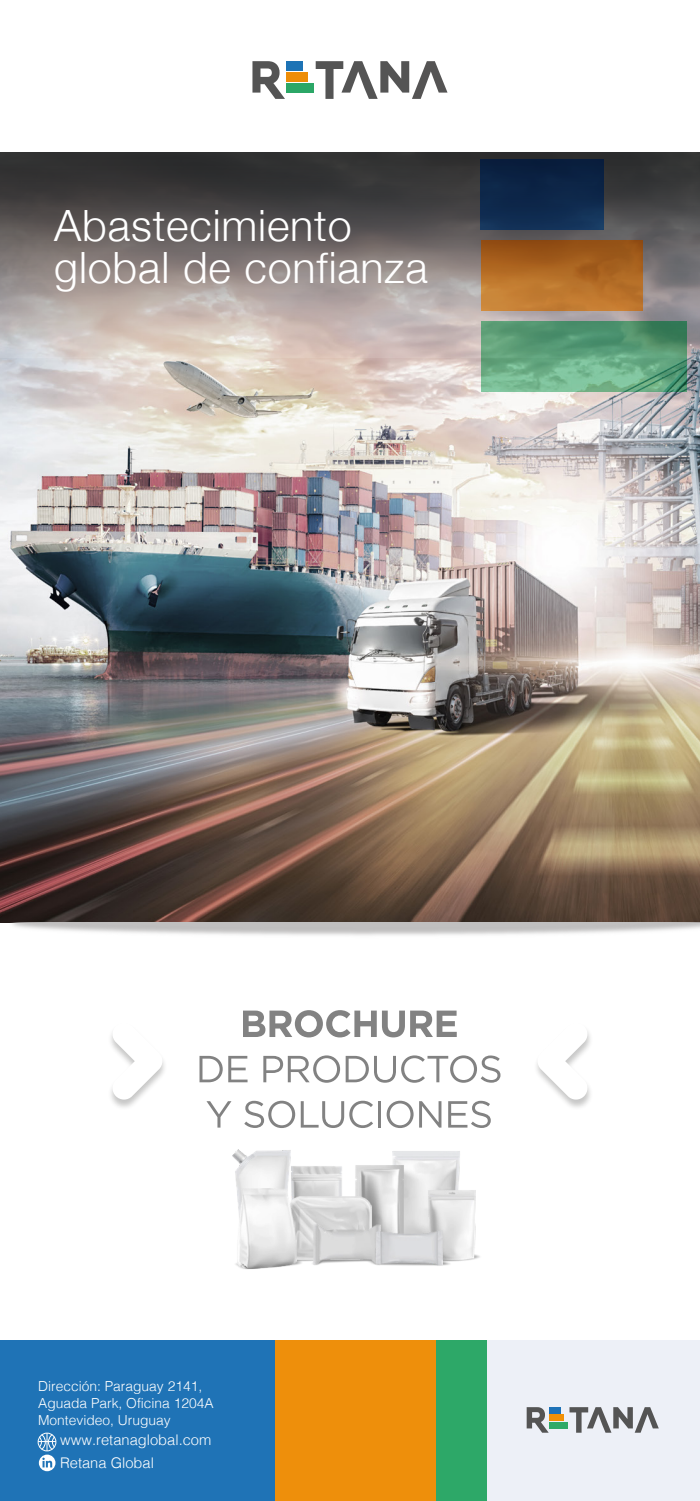
<style>
.page{position:relative;width:700px;height:1501px;background:#fff}
.page>*{position:absolute;margin:0;border:0;box-sizing:border-box;transform-origin:0 0}
.t1{font:300 43.05px/42.4px "Helvetica Neue";letter-spacing:.02em;color:#fff}
.t2{font:300 14.7px/22.6px "Helvetica";color:#fff}
.t3{font:300 13.83px/16.5px "Helvetica";color:#fff}
</style>
<div class="page">
<img style="left:0;top:357px;width:700px;height:579px">
<svg style="left:0;top:152px;width:700px;height:205px;background:#7b7473"></svg>
<svg style="left:252px;top:61px;width:33px;height:38px"></svg>
<svg style="left:316px;top:61px;width:132px;height:38px"></svg>
<div style="left:286px;top:61px;width:17px;height:10px;background:#1d73b5"></div>
<div style="left:286px;top:72px;width:22px;height:10px;background:#ed8d08"></div>
<div style="left:286px;top:83px;width:28px;height:9px;background:#2ba767"></div>
<svg style="left:243px;top:1010px;width:214px;height:10px"></svg>
<svg style="left:214px;top:1112px;width:10px;height:15px"></svg>
<svg style="left:244px;top:1112px;width:51px;height:16px"></svg>
<svg style="left:301px;top:1112px;width:72px;height:16px"></svg>
<hr style="left:378px;top:1101px;width:3px;height:26px;background:#828282">
<svg style="left:387px;top:1112px;width:54px;height:16px"></svg>
<svg style="left:448px;top:1112px;width:43px;height:16px"></svg>
<div style="left:481px;top:159px;width:123px;height:71px;background:linear-gradient(to bottom,#081c3a,#133259)"></div>
<div style="left:481px;top:240px;width:161px;height:71px;background:linear-gradient(to bottom,#924d12,#ce8739)"></div>
<svg style="left:481px;top:321px;width:205px;height:71px;background:#60a37d"></svg>
<img style="left:112px;top:1020px;width:479px;height:92px">
<svg style="left:111px;top:1021px;width:51px;height:78px"></svg>
<svg style="left:538px;top:1023px;width:51px;height:77px"></svg>
<img style="left:241px;top:1254px;width:239px;height:15px">
<img style="left:233px;top:1149px;width:242px;height:119px">
<div style="left:0;top:1340px;width:700px;height:161px;background:#edf0f7"></div>
<div style="left:0;top:1340px;width:275px;height:161px;background:#1f73b6"></div>
<div style="left:275px;top:1340px;width:162px;height:161px;background:#ee8f0b"></div>
<div style="left:437px;top:1340px;width:50px;height:161px;background:#2da868"></div>
<div style="left:38px;top:1432px;width:18px;height:19px;border:1px solid #fff;border-radius:50%"></div>
<svg style="left:38px;top:1433px;width:18px;height:38px"></svg>
<svg style="left:527px;top:1407px;width:21px;height:25px"></svg>
<svg style="left:569px;top:1407px;width:90px;height:25px"></svg>
<div style="left:549px;top:1407px;width:12px;height:6px;background:#1e72b7"></div>
<div style="left:549px;top:1414px;width:15px;height:7px;background:#f09006"></div>
<div style="left:549px;top:1422px;width:19px;height:6px;background:#2faa67"></div>
<h1 class="t1" style="left:54px;top:201px;width:375px">Abastecimiento global de confianza</h1>
<p class="t3" style="left:38px;top:1377px;width:177px">Dirección: Paraguay 2141,<br>Aguada Park, Oficina 1204A<br>Montevideo, Uruguay</p>
<p class="t2" style="left:60px;top:1427px;width:153px">www.retanaglobal.com<br>Retana Global</p>
</div>
